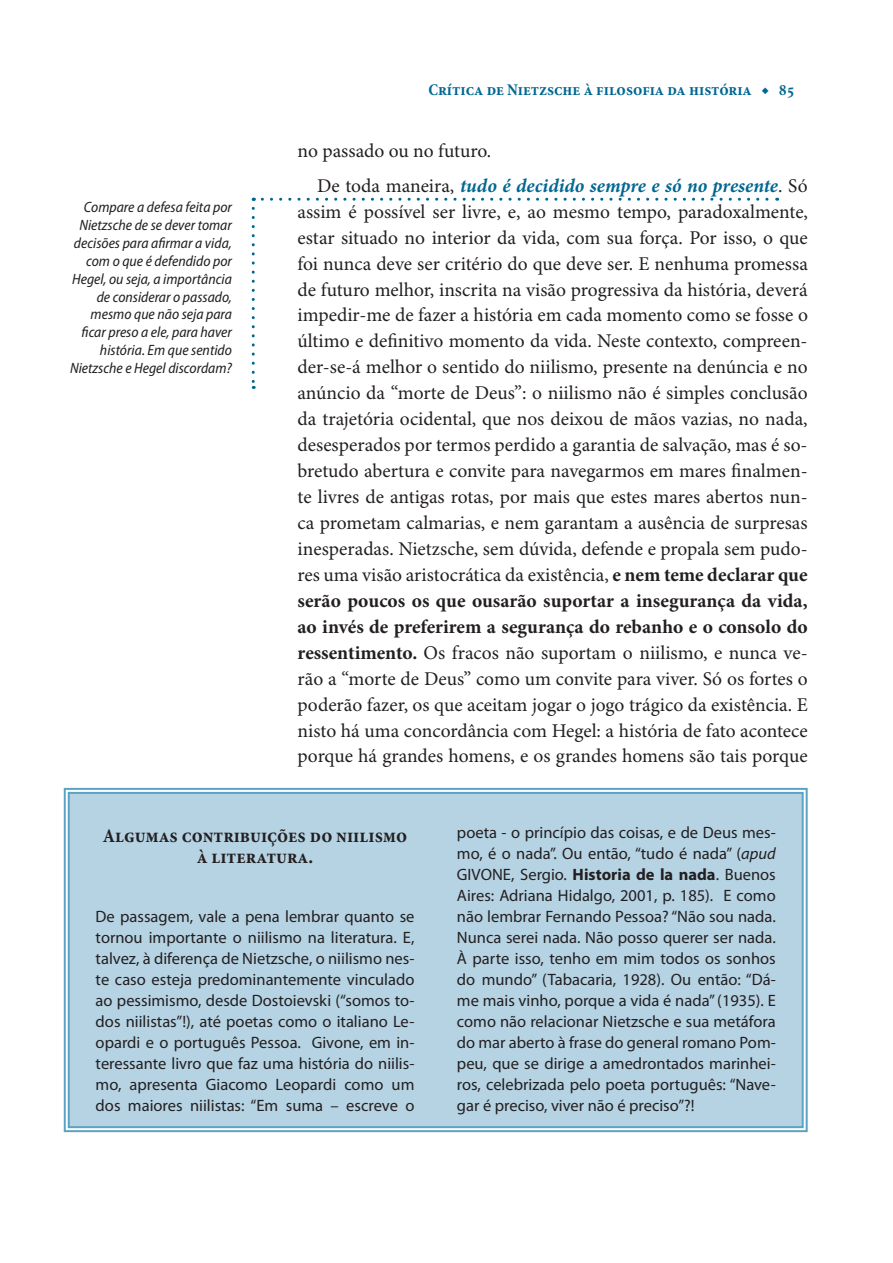
<style>
.page{position:relative;width:893px;height:1263px;background:#fff}
.page>*{position:absolute;margin:0;border:0;box-sizing:border-box;transform-origin:0 0}
.t1{font:19.5px/26px "Minion Pro";color:#231f20}
.t2{font:700 condensed 19.5px/21px "Minion Pro";color:#231f20;text-align:center}
.t3{font:16.5px/21px "Myriad Pro";color:#231f20;text-align:justify}
.t4{font:700 condensed 16.5px "Minion Pro";color:#006792}
.t5{font:italic semi-condensed 15px/18px "Myriad Pro";color:#231f20;text-align:right}
.s1{font-weight:700;font-style:italic;color:#006792}
.s2{font-weight:700}
.s3{font-style:italic}
</style>
<div class="page">
<svg style="left:252px;top:208px;width:3px;height:181px"></svg>
<svg style="left:262px;top:198px;width:516px;height:3px"></svg>
<svg style="left:63px;top:787px;width:745px;height:346px"></svg>
<div style="left:67px;top:791px;width:738px;height:338px;background:#b6d3e4"></div>
<p class="t5" style="left:70px;top:198px;width:163px">Compare a defesa feita por<br>Nietzsche de se dever tomar decisões para afirmar a vida, com o que é defendido por<br>Hegel, ou seja, a importância de considerar o passado, mesmo que não seja para ficar preso a ele, para haver história. Em que sentido<br>Nietzsche e Hegel discordam?</p>
<p class="t4" style="left:428px;top:80px;width:342px">Crítica de Nietzsche à filosofia da história ◆</p>
<p class="t1" style="left:317px;top:135px;width:492px;line-height:35px;text-indent:-19px">no passado ou no futuro.<br>De toda maneira, <span class="s1">tudo é decidido sempre e só no presente</span>. Só</p>
<p class="t1" style="left:298px;top:200px;width:512px;text-align:justify">assim é possível ser livre, e, ao mesmo tempo, paradoxalmente, estar situado no interior da vida, com sua força. Por isso, o que foi nunca deve ser critério do que deve ser. E nenhuma promessa de futuro melhor, inscrita na visão progressiva da história, deverá impedir-me de fazer a história em cada momento como se fosse o último e definitivo momento da vida. Neste contexto, compreen&shy;der-se-á melhor o sentido do niilismo, presente na denúncia e no anúncio da “morte de Deus”: o niilismo não é simples conclusão da trajetória ocidental, que nos deixou de mãos vazias, no nada, desesperados por termos perdido a garantia de salvação, mas é so&shy;bretudo abertura e convite para navegarmos em mares finalmen&shy;te livres de antigas rotas, por mais que estes mares abertos nun&shy;ca prometam calmarias, e nem garantam a ausência de surpresas inesperadas. Nietzsche, sem dúvida, defende e propala sem pudo&shy;res uma visão aristocrática da existência, <span class="s2">e nem teme declarar que serão poucos os que ousarão suportar a insegurança da vida, ao invés de preferirem a segurança do rebanho e o consolo do ressentimento.</span> Os fracos não suportam o niilismo, e nunca ve&shy;rão a “morte de Deus” como um convite para viver. Só os fortes o poderão fazer, os que aceitam jogar o jogo trágico da existência. E nisto há uma concordância com Hegel: a história de fato acontece porque há grandes homens, e os grandes homens são tais porque</p>
<p class="t2" style="left:103px;top:825px;width:306px">Algumas contribuições do niilismo à literatura.</p>
<p class="t3" style="left:96px;top:907px;width:320px">De passagem, vale a pena lembrar quanto se tornou importante o niilismo na literatura. E, talvez, à diferença de Nietzsche, o niilismo nes&shy;te caso esteja predominantemente vinculado ao pessimismo, desde Dostoievski (“somos to&shy;dos niilistas”!), até poetas como o italiano Le&shy;opardi e o português Pessoa. Givone, em in&shy;teressante livro que faz uma história do niilis&shy;mo, apresenta Giacomo Leopardi como um dos maiores niilistas: “Em suma – escreve o</p>
<p class="t3" style="left:457px;top:823px;width:320px">poeta - o princípio das coisas, e de Deus mes&shy;mo, é o nada”. Ou então, “tudo é nada” (<span class="s3">apud </span>GIVONE, Sergio. <span class="s2">Historia de la nada</span>. Buenos Aires: Adriana Hidalgo, 2001, p. 185). E como não lembrar Fernando Pessoa? “Não sou nada.<br>Nunca serei nada. Não posso querer ser nada.<br>À parte isso, tenho em mim todos os sonhos do mundo” (Tabacaria, 1928). Ou então: “Dá&shy;me mais vinho, porque a vida é nada” (1935). E como não relacionar Nietzsche e sua metáfora do mar aberto à frase do general romano Pom&shy;peu, que se dirige a amedrontados marinhei&shy;ros, celebrizada pelo poeta português: “Nave&shy;gar é preciso, viver não é preciso”?!</p>
</div>
